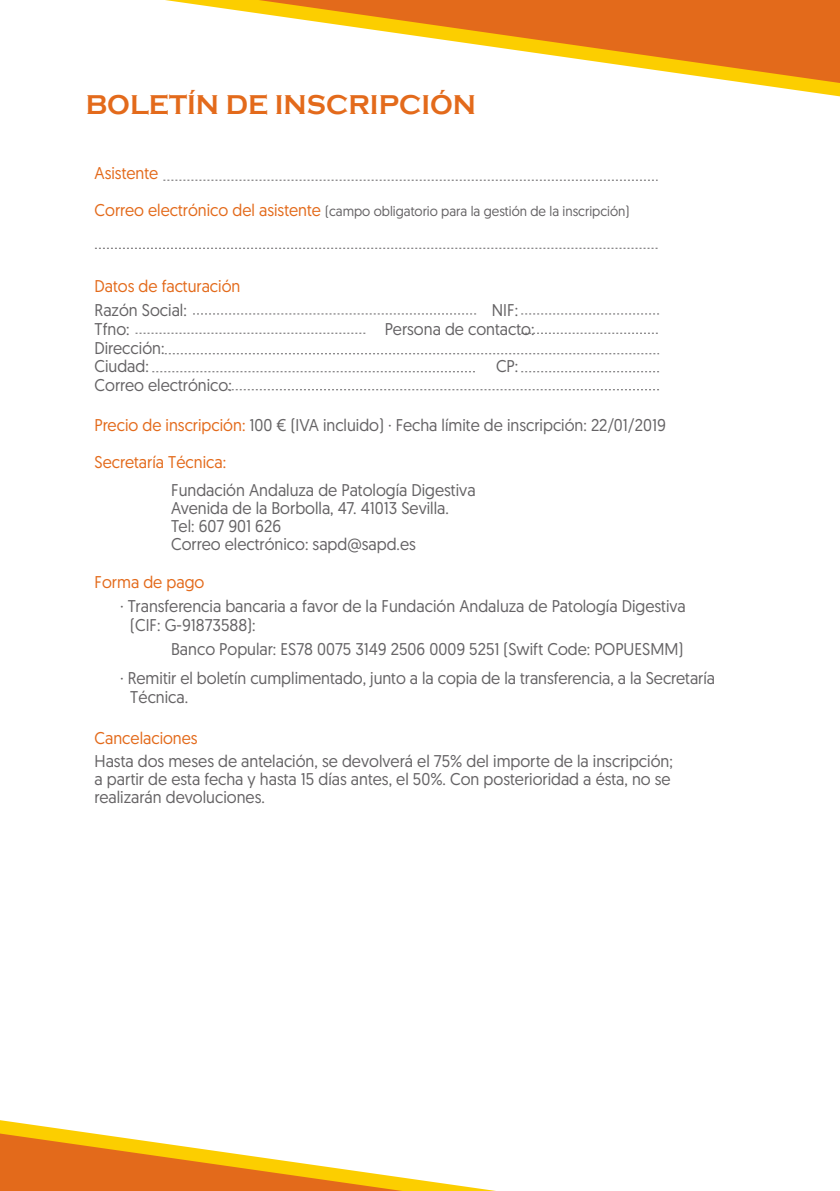
<style>
.page{position:relative;width:840px;height:1191px;background:#fff}
.page>*{position:absolute;margin:0;border:0;box-sizing:border-box;transform-origin:0 0}
.t1{font:700 28px "Copperplate Gothic";color:#e36a1b;scale:.95 1}
.t2{font:17px/18px "Geomanist";color:#656365;scale:.95 1}
.t3{font:17px "Geomanist";color:#e36a1b;scale:.95 1}
.t4{font:14px "Geomanist";color:#656365;scale:.95 1}
.s1{font-size:17px;color:#e36a1b}
.s2{color:#e36a1b}
</style>
<div class="page">
<svg style="left:163px;top:180px;width:494px;height:1px"></svg>
<svg style="left:193px;top:313px;width:283px;height:1px"></svg>
<svg style="left:521px;top:313px;width:137px;height:1px"></svg>
<svg style="left:135px;top:333px;width:230px;height:1px"></svg>
<svg style="left:521px;top:333px;width:136px;height:1px"></svg>
<svg style="left:165px;top:353px;width:493px;height:1px"></svg>
<svg style="left:152px;top:371px;width:322px;height:1px"></svg>
<svg style="left:521px;top:371px;width:137px;height:1px"></svg>
<svg style="left:227px;top:389px;width:431px;height:1px"></svg>
<svg style="left:95px;top:248px;width:562px;height:1px"></svg>
<svg style="left:0;top:1120px;width:496px;height:71px"></svg>
<svg style="left:165px;top:0;width:674px;height:96px"></svg>
<svg style="left:258px;top:0;width:581px;height:83px"></svg>
<h1 class="t1" style="left:86px;top:89px;width:412px">BOLETÍN DE INSCRIPCIÓN</h1>
<p class="t3" style="left:94px;top:162px;width:69px">Asistente</p>
<p class="t4" style="left:94px;top:202px;width:564px"><span class="s1">Correo electrónico del asistente</span> (campo obligatorio para la gestión de la inscripción)</p>
<p class="t3" style="left:94px;top:275px;width:155px">Datos de facturación</p>
<p class="t2" style="left:94px;top:300px;width:99px">Razón Social:</p>
<p class="t2" style="left:491px;top:300px;width:29px">NIF:</p>
<p class="t2" style="left:94px;top:319px;width:38px">Tfno:</p>
<p class="t2" style="left:384px;top:319px;width:159px">Persona de contacto:</p>
<p class="t2" style="left:94px;top:338px;width:75px;line-height:18.8px">Dirección:<br>Ciudad:</p>
<p class="t2" style="left:495px;top:357px;width:25px">CP:</p>
<p class="t2" style="left:94px;top:376px;width:146px">Correo electrónico:</p>
<p class="t2" style="left:94px;top:406px;width:602px;line-height:37px"><span class="s2">Precio de inscripción:</span> 100 € (IVA incluido) · Fecha límite de inscripción: 22/01/2019<br><span class="s2">Secretaría Técnica:</span></p>
<p class="t2" style="left:171px;top:480px;width:322px">Fundación Andaluza de Patología Digestiva Avenida de la Borbolla, 47. 41013 Sevilla.<br>Tel: 607 901 626<br>Correo electrónico: sapd@sapd.es</p>
<p class="t3" style="left:94px;top:571px;width:117px">Forma de pago</p>
<p class="t2" style="left:130px;top:596px;width:586px;line-height:19px;text-indent:-10px">· Transferencia bancaria a favor de la Fundación Andaluza de Patología Digestiva (CIF: G-91873588):</p>
<p class="t2" style="left:120px;top:634px;width:627px;line-height:29.2px;text-indent:51px">Banco Popular: ES78 0075 3149 2506 0009 5251 (Swift Code: POPUESMM)<br>· Remitir el boletín cumplimentado, junto a la copia de la transferencia, a la Secretaría</p>
<p class="t2" style="left:130px;top:687px;width:62px">Técnica.</p>
<p class="t3" style="left:94px;top:727px;width:110px">Cancelaciones</p>
<p class="t2" style="left:94px;top:751px;width:610px;text-align:justify">Hasta dos meses de antelación, se devolverá el 75% del importe de la inscripción; a partir de esta fecha y hasta 15 días antes, el 50%. Con posterioridad a ésta, no se realizarán devoluciones.</p>
</div>
